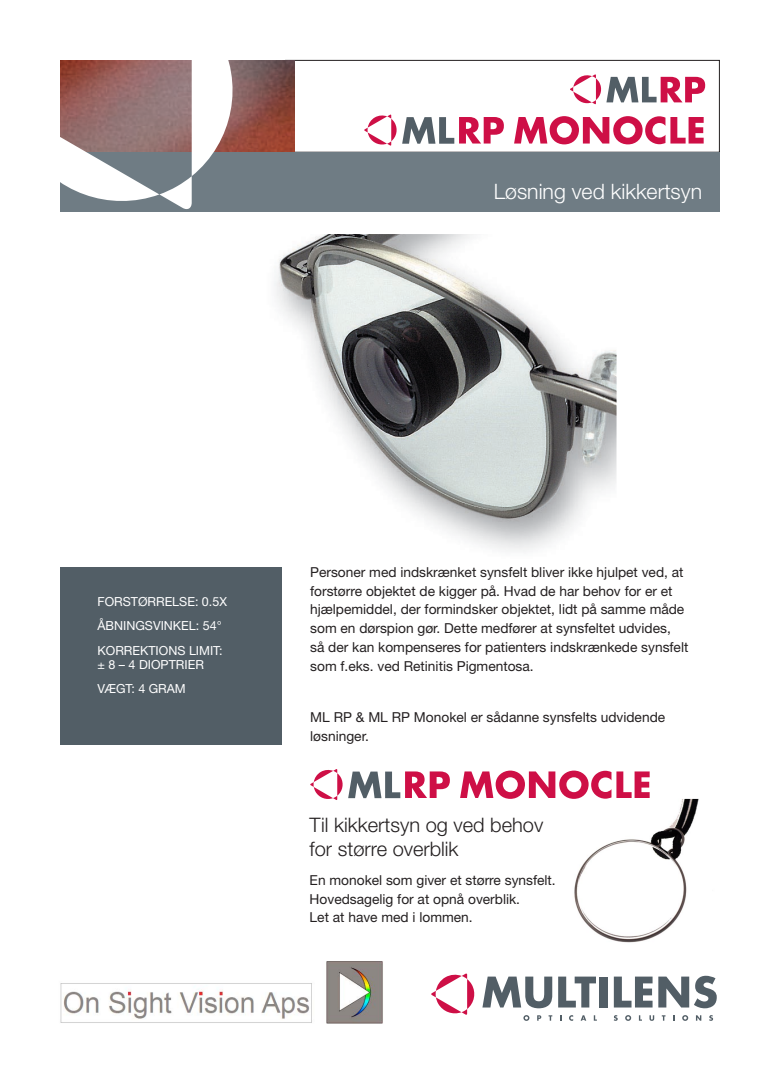
<style>
.page{position:relative;width:780px;height:1088px;background:#fff}
.page>*{position:absolute;margin:0;border:0;box-sizing:border-box;transform-origin:0 0}
.t1{font:300 21.25px "Helvetica Neue LT Std";color:#fff}
.t2{font:300 20px/23.8px "Helvetica Neue LT Std";color:#231f20}
.t3{font:13.75px/18.8px "Helvetica Neue LT Std";color:#231f20}
.t4{font:12.5px/13.8px "Helvetica Neue LT Std";color:#fff}
</style>
<div class="page">
<div style="left:285px;top:60px;width:434px;height:92px;border:1px solid #231f20"></div>
<img style="left:232px;top:60px;width:62px;height:92px">
<div style="left:60px;top:152px;width:659px;height:60px;background:#6f7c84"></div>
<svg style="left:60px;top:60px;width:172px;height:149px"></svg>
<svg style="left:482px;top:976px;width:70px;height:32px"></svg>
<svg style="left:558px;top:976px;width:38px;height:31px"></svg>
<div style="left:599px;top:976px;width:8px;height:31px;background:#525e66"></div>
<svg style="left:613px;top:976px;width:39px;height:31px"></svg>
<svg style="left:658px;top:976px;width:58px;height:32px"></svg>
<svg style="left:523px;top:1015px;width:6px;height:6px"></svg>
<svg style="left:537px;top:1015px;width:4px;height:6px"></svg>
<svg style="left:548px;top:1015px;width:4px;height:6px"></svg>
<svg style="left:569px;top:1015px;width:4px;height:6px"></svg>
<svg style="left:580px;top:1015px;width:6px;height:6px"></svg>
<svg style="left:593px;top:1015px;width:4px;height:6px"></svg>
<svg style="left:613px;top:1015px;width:4px;height:6px"></svg>
<svg style="left:625px;top:1015px;width:6px;height:6px"></svg>
<svg style="left:639px;top:1015px;width:3px;height:6px"></svg>
<svg style="left:649px;top:1015px;width:5px;height:6px"></svg>
<svg style="left:661px;top:1015px;width:4px;height:6px"></svg>
<svg style="left:682px;top:1015px;width:6px;height:6px"></svg>
<svg style="left:696px;top:1015px;width:5px;height:6px"></svg>
<svg style="left:709px;top:1015px;width:4px;height:6px"></svg>
<svg style="left:431px;top:973px;width:44px;height:42px"></svg>
<img style="left:574px;top:799px;width:125px;height:144px">
<img style="left:274px;top:234px;width:342px;height:318px">
<div style="left:60px;top:567px;width:222px;height:177px;background:#525e66"></div>
<svg style="left:310px;top:769px;width:140px;height:31px"></svg>
<svg style="left:460px;top:770px;width:189px;height:29px"></svg>
<svg style="left:570px;top:74px;width:135px;height:30px"></svg>
<svg style="left:364px;top:115px;width:140px;height:31px"></svg>
<svg style="left:514px;top:116px;width:189px;height:28px"></svg>
<img style="left:60px;top:961px;width:323px;height:63px">
<p class="t1" style="left:494px;top:178px;width:210px">Løsning ved kikkertsyn</p>
<p class="t4" style="left:97px;top:594px;width:131px">FORSTØRRELSE: 0.5X</p>
<p class="t4" style="left:97px;top:619px;width:126px">ÅBNINGSVINKEL: 54°</p>
<p class="t4" style="left:97px;top:643px;width:127px">KORREKTIONS LIMIT: ± 8 – 4 dioptrier</p>
<p class="t4" style="left:97px;top:681px;width:88px">VÆGT: 4 gram</p>
<p class="t3" style="left:310px;top:562px;width:379px">Personer med indskrænket synsfelt bliver ikke hjulpet ved, at forstørre objektet de kigger på. Hvad de har behov for er et hjælpemiddel, der formindsker objektet, lidt på samme måde som en dørspion gør. Dette medfører at synsfeltet udvides, så der kan kompenseres for patienters indskrænkede synsfelt som f.eks. ved Retinitis Pigmentosa.</p>
<p class="t3" style="left:310px;top:708px;width:356px">ML RP &amp; ML RP Monokel er sådanne synsfelts udvidende løsninger.</p>
<p class="t2" style="left:309px;top:812px;width:235px">Til kikkertsyn og ved behov for større overblik</p>
<p class="t3" style="left:309px;top:870px;width:248px">En monokel som giver et større synsfelt.<br>Hovedsagelig for at opnå overblik.<br>Let at have med i lommen.</p>
</div>
